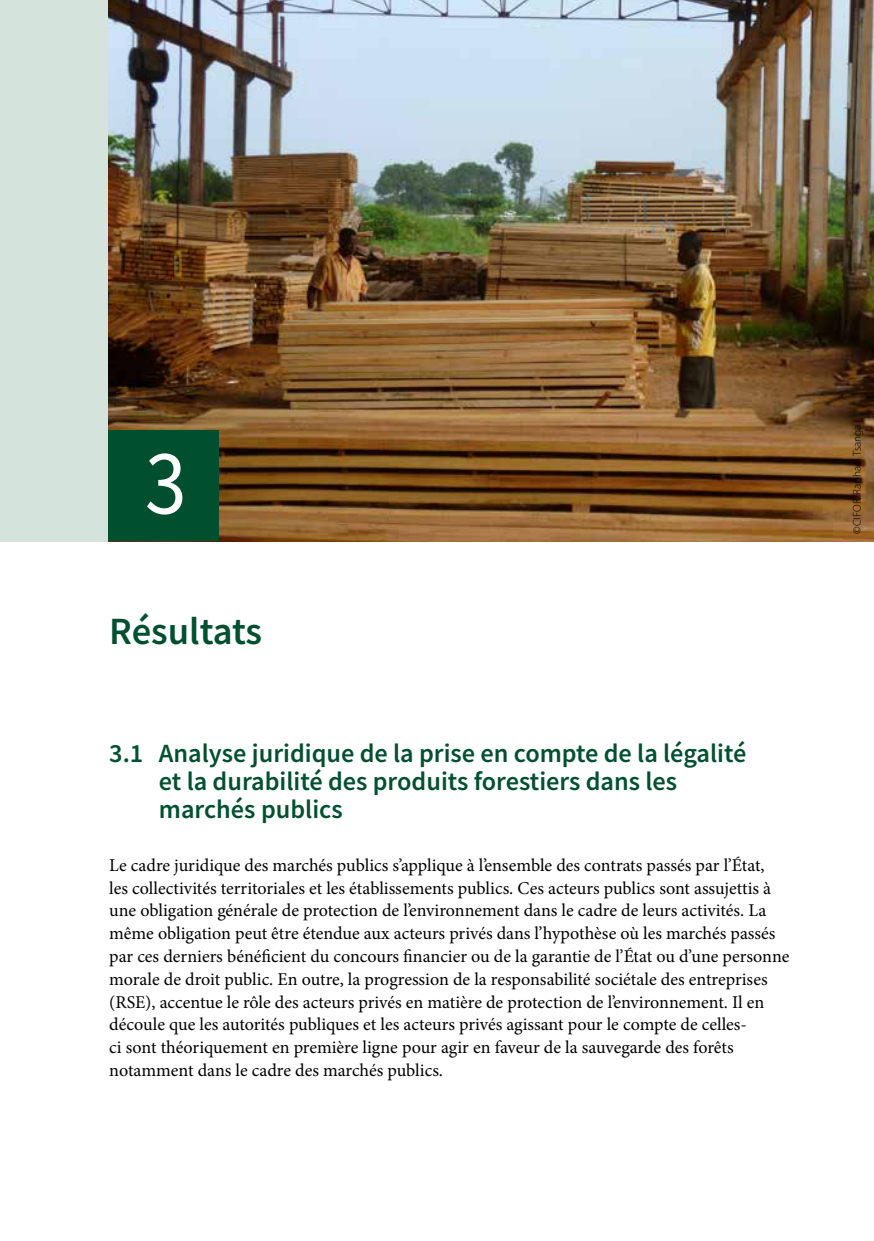
<style>
.page{position:relative;width:874px;height:1241px;background:#fff}
.page>*{position:absolute;margin:0;border:0;box-sizing:border-box;transform-origin:0 0}
.t1{font:92.4px "Source Sans Pro";color:#fff;scale:.91 1}
.t2{font:600 38.5px "Source Sans Pro";letter-spacing:-.005em;color:#00502f}
.t3{font:600 26.25px/28px "Source Sans Pro";color:#00502f}
.t4{font:18.03px/22.8px "Minion Pro";color:#000}
.t5{font:300 11.38px "Myriad Pro";color:#000}
</style>
<div class="page">
<div style="left:0;top:0;width:218px;height:541px;background:#d4e3dc"></div>
<img style="left:108px;top:0;width:765px;height:541px">
<div style="left:108px;top:431px;width:111px;height:110px;background:#00502f"></div>
<h1 class="t1" style="left:145px;top:424px;width:47px">3</h1>
<h2 class="t2" style="left:109px;top:605px;width:154px">Résultats</h2>
<h3 class="t3" style="left:159px;top:739px;width:588px;text-indent:-50px">3.1 Analyse juridique de la prise en compte de la légalité et la durabilité des produits forestiers dans les marchés publics</h3>
<p class="t4" style="left:109px;top:853px;width:681px">Le cadre juridique des marchés publics s’applique à l’ensemble des contrats passés par l’État,<br>les collectivités territoriales et les établissements publics. Ces acteurs publics sont assujettis à une obligation générale de protection de l’environnement dans le cadre de leurs activités. La même obligation peut être étendue aux acteurs privés dans l’hypothèse où les marchés passés par ces derniers bénéficient du concours financier ou de la garantie de l’État ou d’une personne morale de droit public. En outre, la progression de la responsabilité sociétale des entreprises (RSE), accentue le rôle des acteurs privés en matière de protection de l’environnement. Il en découle que les autorités publiques et les acteurs privés agissant pour le compte de celles-<br>ci sont théoriquement en première ligne pour agir en faveur de la sauvegarde des forêts notamment dans le cadre des marchés publics.</p>
<p class="t5" style="left:849px;top:534px;width:111px;rotate:-90deg">©CIFOR/Raphael Tsanga</p>
</div>
